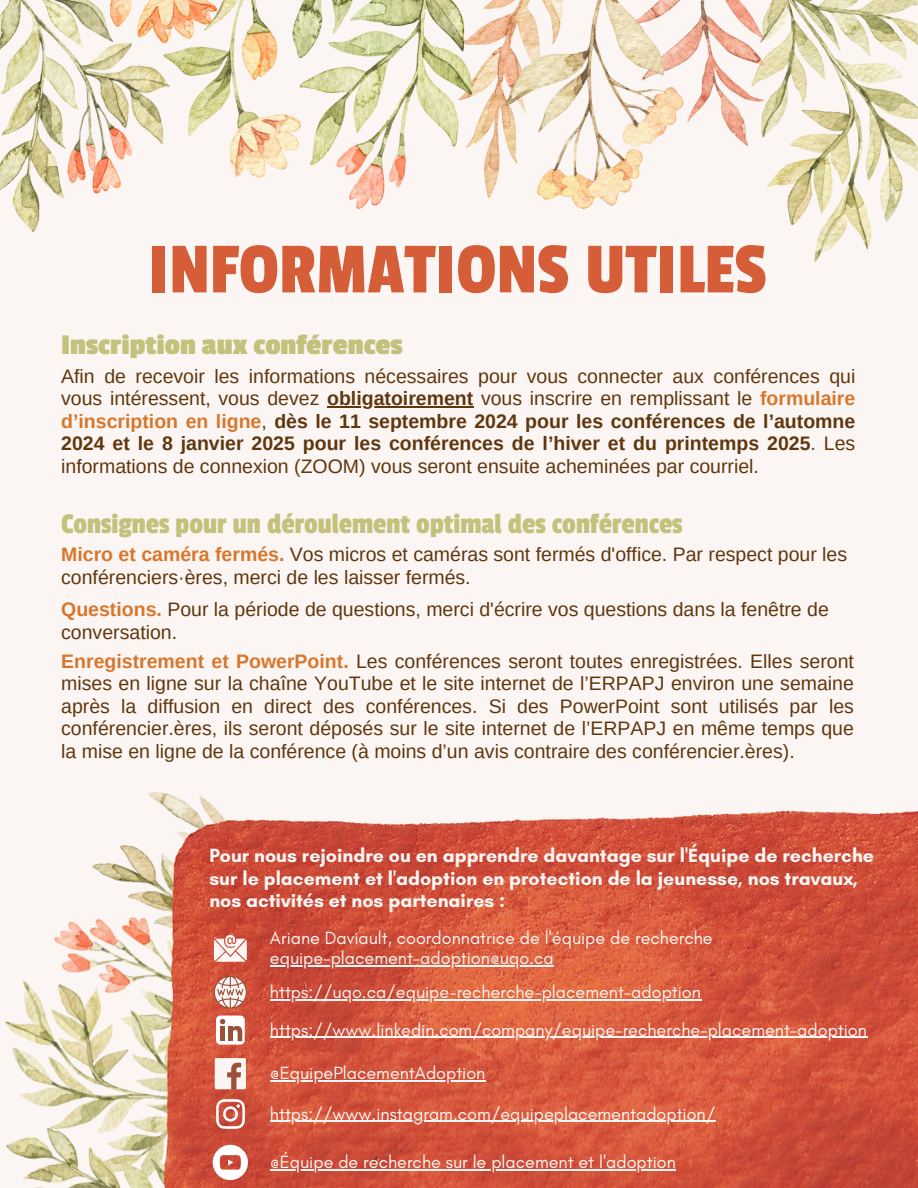
<style>
.page{position:relative;width:918px;height:1188px;background:#fbf6f3}
.page>*{position:absolute;margin:0;border:0;box-sizing:border-box;transform-origin:0 0}
.t1{font:75px "Passion One";color:#d55e39}
.t2{font:30px "Passion One";color:#c4c17d}
.t3{font:700 30px "Passion One";color:#c4c17d}
.t4{font:19.5px/22.5px "Arimo";color:#60360d}
.t5{font:700 19.5px/22.5px "Arimo";color:#60360d;text-align:justify}
.t6{font:700 19.5px/22.5px "Glacial Indifference";color:#fbf6f3}
.t7{font:18px "Glacial Indifference";color:#fbf6f3}
.s1{font-weight:700}
.s2{font-weight:700;color:#d8762b}
.s3{color:#d8762b}
.s4{font-weight:400}
</style>
<div class="page">
<img style="left:5px;top:792px;width:209px;height:396px">
<img style="left:164px;top:807px;width:754px;height:381px">
<img style="left:0;top:0;width:917px;height:262px">
<svg style="left:215px;top:1058px;width:31px;height:31px"></svg>
<svg style="left:214px;top:935px;width:33px;height:27px"></svg>
<svg style="left:214px;top:976px;width:33px;height:32px"></svg>
<div style="left:216px;top:1016px;width:29px;height:29px;background:#fff;border-radius:4px"></div>
<svg style="left:219px;top:1018px;width:24px;height:24px"></svg>
<img style="left:214px;top:1098px;width:33px;height:32px">
<svg style="left:213px;top:1145px;width:35px;height:35px"></svg>
<hr style="left:327px;top:407px;width:146px;height:1px;background:#60360d">
<hr style="left:270px;top:999px;width:431px;height:1px;background:#fbf6f3">
<hr style="left:270px;top:1080px;width:215px;height:2px;background:#fbf6f3">
<hr style="left:270px;top:965px;width:284px;height:1px;background:#fbf6f3">
<hr style="left:270px;top:1169px;width:43px;height:1px;background:#fbf6f3">
<hr style="left:313px;top:1169px;width:363px;height:1px;background:#fbf6f3">
<hr style="left:270px;top:1037px;width:597px;height:1px;background:#fbf6f3">
<hr style="left:270px;top:1121px;width:445px;height:1px;background:#fbf6f3">
<p class="t1" style="left:148px;top:230px;width:620px">INFORMATIONS UTILES</p>
<h4 class="t3" style="left:61px;top:329px;width:343px">Inscription aux conférences</h4>
<p class="t4" style="left:61px;top:365px;width:796px">Afin de recevoir les informations nécessaires pour vous connecter aux conférences qui vous intéressent, vous devez <span class="s1">obligatoirement</span> vous inscrire en remplissant le <span class="s2">formulaire</span></p>
<p class="t5" style="left:61px;top:410px;width:796px"><span class="s3">d’inscription en ligne</span><span class="s4">,</span> dès le 11 septembre 2024 pour les conférences de l’automne 2024 et le 8 janvier 2025 pour les conférences de l’hiver et du printemps 2025<span class="s4">. Les informations de connexion (ZOOM) vous seront ensuite acheminées par courriel.</span></p>
<p class="t2" style="left:61px;top:508px;width:623px">Consignes pour un déroulement optimal des conférences</p>
<h3 class="t4" style="left:61px;top:543px;width:788px"><span class="s2">Micro et caméra fermés.</span> Vos micros et caméras sont fermés d'office. Par respect pour les conférenciers·ères, merci de les laisser fermés.</h3>
<p class="t4" style="left:61px;top:598px;width:769px"><span class="s2">Questions.</span> Pour la période de questions, merci d'écrire vos questions dans la fenêtre de conversation.</p>
<p class="t4" style="left:61px;top:650px;width:794px;text-align:justify"><span class="s2">Enregistrement et PowerPoint.</span> Les conférences seront toutes enregistrées. Elles seront mises en ligne sur la chaîne YouTube et le site internet de l’ERPAPJ environ une semaine après la diffusion en direct des conférences. Si des PowerPoint sont utilisés par les conférencier.ères, ils seront déposés sur le site internet de l’ERPAPJ en même temps que la mise en ligne de la conférence (à moins d’un avis contraire des conférencier.ères).</p>
<p class="t6" style="left:209px;top:844px;width:666px">Pour nous rejoindre ou en apprendre davantage sur l'Équipe de recherche sur le placement et l'adoption en protection de la jeunesse, nos travaux, nos activités et nos partenaires :</p>
<p class="t7" style="left:270px;top:926px;width:444px">Ariane Daviault, coordonnatrice de l'équipe de recherche</p>
<p class="t7" style="left:270px;top:947px;width:285px">equipe-placement-adoption@uqo.ca</p>
<p class="t7" style="left:270px;top:981px;width:433px">https://uqo.ca/equipe-recherche-placement-adoption</p>
<p class="t7" style="left:270px;top:1019px;width:599px">https://www.linkedin.com/company/equipe-recherche-placement-adoption</p>
<p class="t7" style="left:270px;top:1062px;width:217px">@EquipePlacementAdoption</p>
<p class="t7" style="left:270px;top:1103px;width:447px">https://www.instagram.com/equipeplacementadoption/</p>
<p class="t7" style="left:270px;top:1151px;width:407px">@Équipe de recherche sur le placement et l'adoption</p>
</div>
